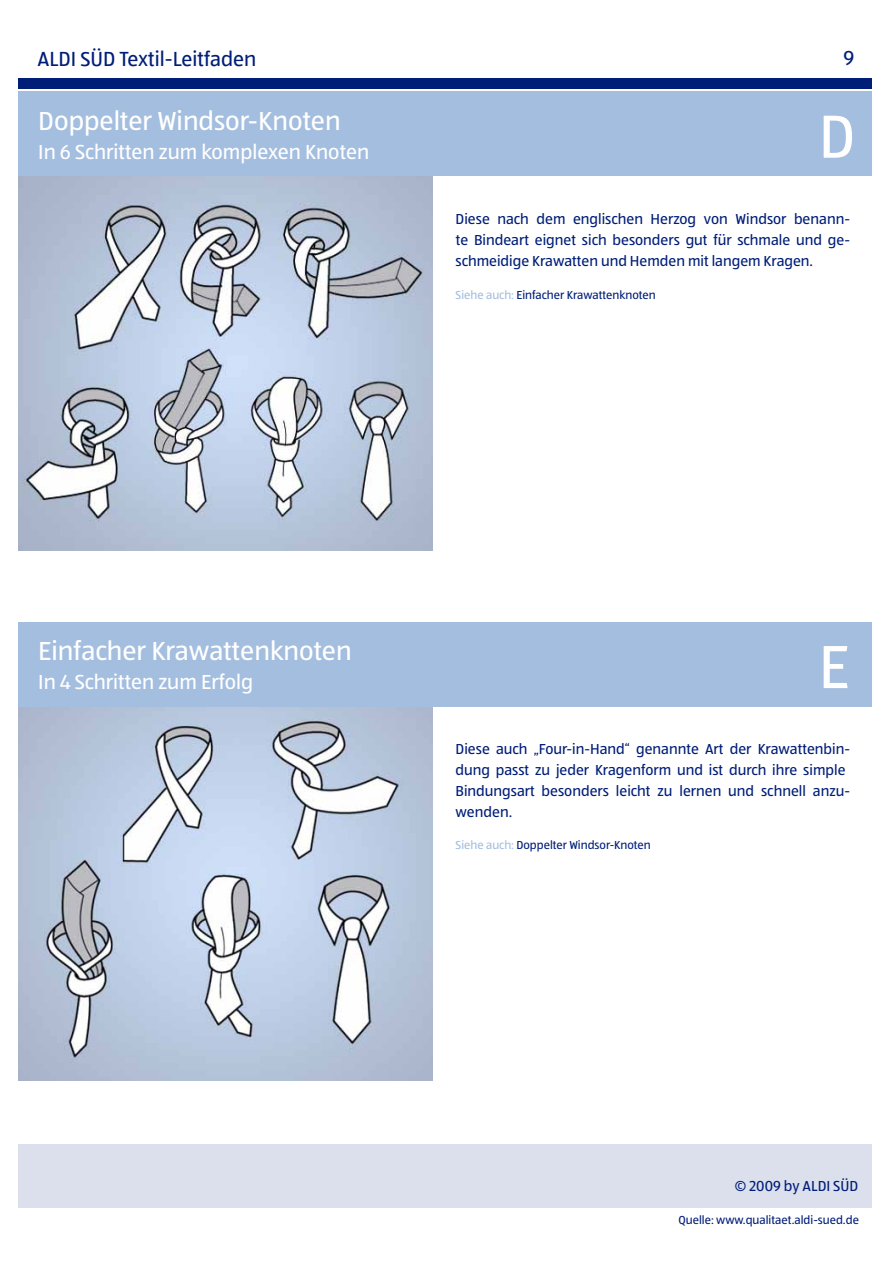
<style>
.page{position:relative;width:893px;height:1263px;background:#fff}
.page>*{position:absolute;margin:0;border:0;box-sizing:border-box;transform-origin:0 0}
.t1{font:63px "ALDISUED Regular";color:#fff}
.t2{font:27px "ALDISUED Regular";color:#fff}
.t3{font:21px "ALDISUED Regular";color:#fff}
.t4{font:21px "ALDISUED Office";color:#001e78}
.t5{font:21px "ALDISUED Regular";color:#001e78}
.t6{font:15px/21px "ALDISUED Regular";color:#001e78;text-align:justify}
.t7{font:12px "ALDISUED Regular";color:#001e78}
.s1{color:#a4bee0}
</style>
<div class="page">
<div style="left:18px;top:79px;width:854px;height:10px;background:#001e78"></div>
<div style="left:18px;top:1144px;width:854px;height:64px;background:#dce0ec"></div>
<img style="left:18px;top:706px;width:414px;height:375px">
<img style="left:18px;top:176px;width:414px;height:374px">
<div style="left:18px;top:92px;width:854px;height:84px;background:#a4bee0"></div>
<div style="left:18px;top:622px;width:854px;height:84px;background:#a4bee0"></div>
<h3 class="t4" style="left:38px;top:45px;width:220px">ALDI SÜD Textil-Leitfaden</h3>
<h3 class="t5" style="left:844px;top:45px;width:13px">9</h3>
<h2 class="t2" style="left:38px;top:105px;width:304px">Doppelter Windsor-Knoten</h2>
<h3 class="t3" style="left:38px;top:139px;width:332px">In 6 Schritten zum komplexen Knoten</h3>
<h1 class="t1" style="left:818px;top:98px;width:38px">D</h1>
<p class="t6" style="left:455px;top:208px;width:396px">Diese nach dem englischen Herzog von Windsor benann&shy;te Bindeart eignet sich besonders gut für schmale und ge&shy;schmeidige Krawatten und Hemden mit langem Kragen.</p>
<p class="t7" style="left:456px;top:287px;width:202px"><span class="s1">Siehe auch:</span> Einfacher Krawattenknoten</p>
<h2 class="t2" style="left:38px;top:635px;width:315px">Einfacher Krawattenknoten</h2>
<h3 class="t3" style="left:38px;top:669px;width:216px">In 4 Schritten zum Erfolg</h3>
<h2 class="t2" style="left:38px;top:635px;width:304px">Doppelter Windsor-Knoten</h2>
<h3 class="t3" style="left:60px;top:669px;width:13px">6</h3>
<h1 class="t1" style="left:818px;top:629px;width:38px">D</h1>
<h1 class="t1" style="left:818px;top:629px;width:32px">E</h1>
<p class="t6" style="left:455px;top:738px;width:394px;text-align:left">Diese auch „Four-in-Hand“ genannte Art der Krawattenbin&shy;dung passt zu jeder Kragenform und ist durch ihre simple Bindungsart besonders leicht zu lernen und schnell anzu&shy;wenden.</p>
<p class="t7" style="left:456px;top:838px;width:197px"><span class="s1">Siehe auch:</span> Doppelter Windsor-Knoten</p>
<p class="t6" style="left:734px;top:1175px;width:125px">© 2009 by ALDI SÜD</p>
<p class="t7" style="left:678px;top:1212px;width:182px">Quelle: www.qualitaet.aldi-sued.de</p>
</div>
